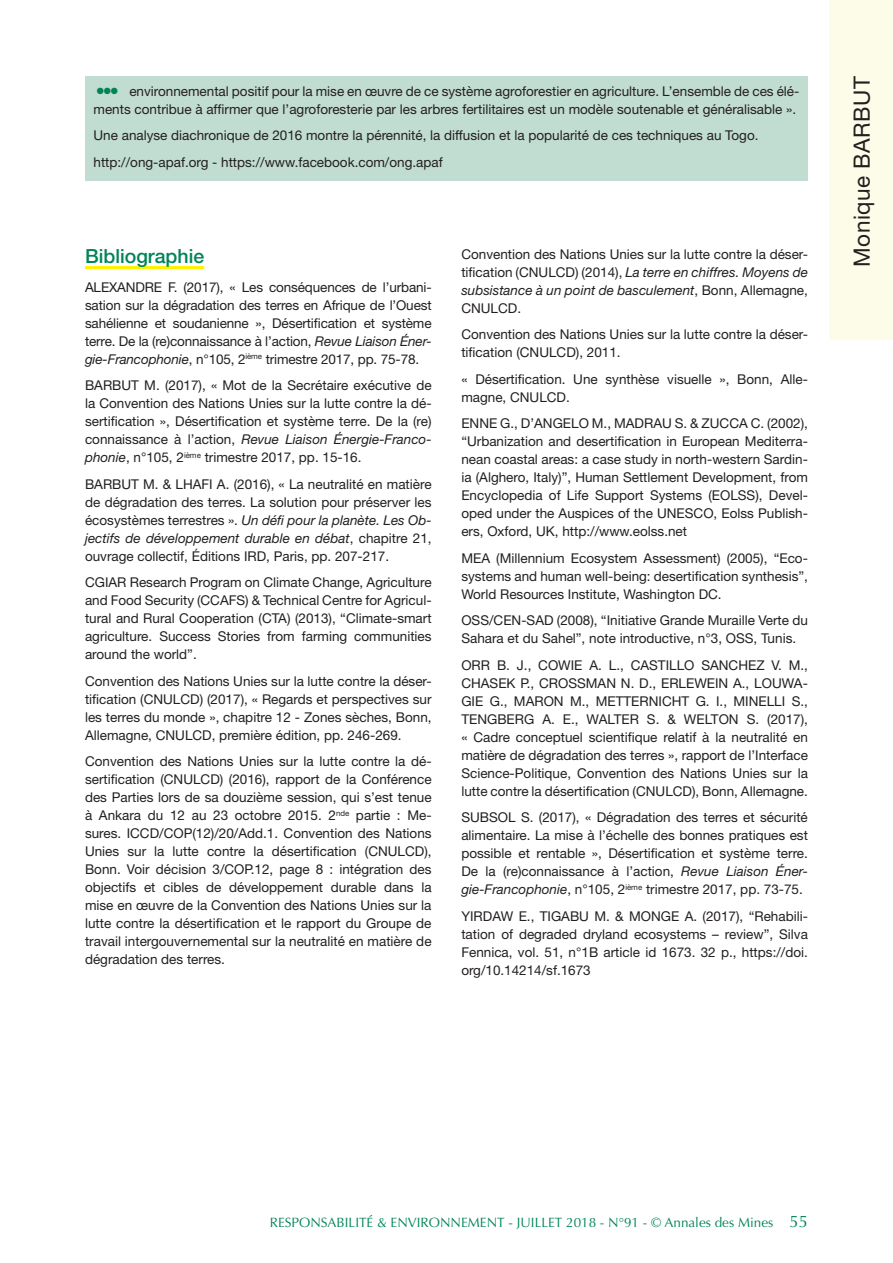
<style>
.page{position:relative;width:893px;height:1263px;background:#fff}
.page>*{position:absolute;margin:0;border:0;box-sizing:border-box;transform-origin:0 0}
.t1{font:22.5px "Helvetica Neue";letter-spacing:.02em;color:#231f20}
.INTER_1{font:500 19.5px "Helvetica Neue";color:#008457}
.texte_courant{font:13.5px/18px "Helvetica Neue";color:#231f20;text-align:justify}
.t2{font:13.5px "Optima";color:#008457}
.t3{font:9px "Zapf Dingbats ITC";color:#008457}
.s1{font-style:italic}
.s2{font-size:16.5px}
</style>
<div class="page">
<hr style="left:85px;top:266px;width:119px;height:3px;background:#fff101">
<div style="left:85px;top:77px;width:723px;height:104px;background:#c1dcd1"></div>
<div style="left:829px;top:0;width:64px;height:339px;background:#fdfce8"></div>
<p class="t3" style="left:97px;top:87px;width:23px">●●●</p>
<p class="t1" style="left:848px;top:267px;width:192px;rotate:-90deg">Monique BARBUT</p>
<p class="texte_courant" style="left:94px;top:82px;width:707px;text-align:right">environnemental positif pour la mise en œuvre de ce système agroforestier en agriculture. L’ensemble de ces élé&shy;ments contribue à affirmer que l’agroforesterie par les arbres fertilitaires est un modèle soutenable et généralisable ».</p>
<p class="texte_courant" style="left:94px;top:126px;width:666px">Une analyse diachronique de 2016 montre la pérennité, la diffusion et la popularité de ces techniques au Togo.</p>
<p class="texte_courant" style="left:94px;top:153px;width:351px">http://ong-apaf.org - https://www.facebook.com/ong.apaf</p>
<p class="texte_courant" style="left:461px;top:245px;width:348px">Convention des Nations Unies sur la lutte contre la déser&shy;tification (CNULCD) (2014), <span class="s1">La terre en chiffres. Moyens de subsistance à un point de basculement</span>, Bonn, Allemagne, CNULCD.</p>
<p class="texte_courant" style="left:461px;top:325px;width:348px">Convention des Nations Unies sur la lutte contre la déser&shy;tification (CNULCD), 2011.</p>
<p class="texte_courant" style="left:461px;top:370px;width:348px">« Désertification. Une synthèse visuelle », Bonn, Alle&shy;magne, CNULCD.</p>
<p class="texte_courant" style="left:461px;top:414px;width:348px">ENNE G., D’ANGELO M., MADRAU S. &amp; ZUCCA C. (2002), “Urbanization and desertification in European Mediterra&shy;nean coastal areas: a case study in north-western Sardin&shy;ia (Alghero, Italy)”, Human Settlement Development, from Encyclopedia of Life Support Systems (EOLSS), Devel&shy;oped under the Auspices of the UNESCO, Eolss Publish&shy;ers, Oxford, UK, http://www.eolss.net</p>
<p class="texte_courant" style="left:461px;top:549px;width:348px">MEA (Millennium Ecosystem Assessment) (2005), “Eco&shy;systems and human well-being: desertification synthesis”, World Resources Institute, Washington DC.</p>
<p class="texte_courant" style="left:461px;top:611px;width:348px">OSS/CEN-SAD (2008), “Initiative Grande Muraille Verte du<br>Sahara et du Sahel”, note introductive, n°3, OSS, Tunis.</p>
<p class="texte_courant" style="left:461px;top:656px;width:348px">ORR B. J., COWIE A. L., CASTILLO SANCHEZ V. M., CHASEK P., CROSSMAN N. D., ERLEWEIN A., LOUWA-GIE G., MARON M., METTERNICHT G. I., MINELLI S., TENGBERG A. E., WALTER S. &amp; WELTON S. (2017), « Cadre conceptuel scientifique relatif à la neutralité en matière de dégradation des terres », rapport de l’Interface Science-Politique, Convention des Nations Unies sur la lutte contre la désertification (CNULCD), Bonn, Allemagne.</p>
<p class="texte_courant" style="left:461px;top:808px;width:348px">SUBSOL S. (2017), « Dégradation des terres et sécurité alimentaire. La mise à l’échelle des bonnes pratiques est possible et rentable », Désertification et système terre.<br>De la (re)connaissance à l’action, <span class="s1">Revue Liaison Éner&shy;gie-Francophonie</span>, n°105, 2<sup>ième</sup> trimestre 2017, pp. 73-75.</p>
<p class="texte_courant" style="left:461px;top:907px;width:348px">YIRDAW E., TIGABU M. &amp; MONGE A. (2017), “Rehabili&shy;tation of degraded dryland ecosystems – review”, Silva Fennica, vol. 51, n°1B article id 1673. 32 p., https://doi. org/10.14214/sf.1673</p>
<p class="INTER_1" style="left:85px;top:245px;width:121px">Bibliographie</p>
<p class="texte_courant" style="left:85px;top:278px;width:348px">ALEXANDRE F. (2017), « Les conséquences de l’urbani&shy;sation sur la dégradation des terres en Afrique de l’Ouest sahélienne et soudanienne », Désertification et système terre. De la (re)connaissance à l’action, <span class="s1">Revue Liaison Éner&shy;gie-Francophonie</span>, n°105, 2<sup>ième</sup> trimestre 2017, pp. 75-78.</p>
<p class="texte_courant" style="left:85px;top:376px;width:348px">BARBUT M. (2017), « Mot de la Secrétaire exécutive de la Convention des Nations Unies sur la lutte contre la dé&shy;sertification », Désertification et système terre. De la (re) connaissance à l’action, <span class="s1">Revue Liaison Énergie-Franco&shy;phonie</span>, n°105, 2<sup>ième</sup> trimestre 2017, pp. 15-16.</p>
<p class="texte_courant" style="left:85px;top:475px;width:348px">BARBUT M. &amp; LHAFI A. (2016), « La neutralité en matière de dégradation des terres. La solution pour préserver les écosystèmes terrestres ». <span class="s1">Un défi pour la planète. Les Ob&shy;jectifs de développement durable en débat</span>, chapitre 21, ouvrage collectif, Éditions IRD, Paris, pp. 207-217.</p>
<p class="texte_courant" style="left:85px;top:573px;width:348px">CGIAR Research Program on Climate Change, Agriculture and Food Security (CCAFS) &amp; Technical Centre for Agricul&shy;tural and Rural Cooperation (CTA) (2013), “Climate-smart agriculture. Success Stories from farming communities around the world”.</p>
<p class="texte_courant" style="left:85px;top:672px;width:348px">Convention des Nations Unies sur la lutte contre la déser&shy;tification (CNULCD) (2017), « Regards et perspectives sur les terres du monde », chapitre 12 - Zones sèches, Bonn, Allemagne, CNULCD, première édition, pp. 246-269.</p>
<p class="texte_courant" style="left:85px;top:752px;width:348px">Convention des Nations Unies sur la lutte contre la dé&shy;sertification (CNULCD) (2016), rapport de la Conférence des Parties lors de sa douzième session, qui s’est tenue à Ankara du 12 au 23 octobre 2015. 2<sup>nde</sup> partie : Me&shy;sures. ICCD/COP(12)/20/Add.1. Convention des Nations Unies sur la lutte contre la désertification (CNULCD), Bonn. Voir décision 3/COP.12, page 8 : intégration des objectifs et cibles de développement durable dans la mise en œuvre de la Convention des Nations Unies sur la lutte contre la désertification et le rapport du Groupe de travail intergouvernemental sur la neutralité en matière de dégradation des terres.</p>
<p class="t2" style="left:270px;top:1215px;width:540px">RESPONSABILITÉ &amp; ENVIRONNEMENT - JUILLET 2018 - N°91 - © Annales des Mines <span class="s2">55</span></p>
</div>
